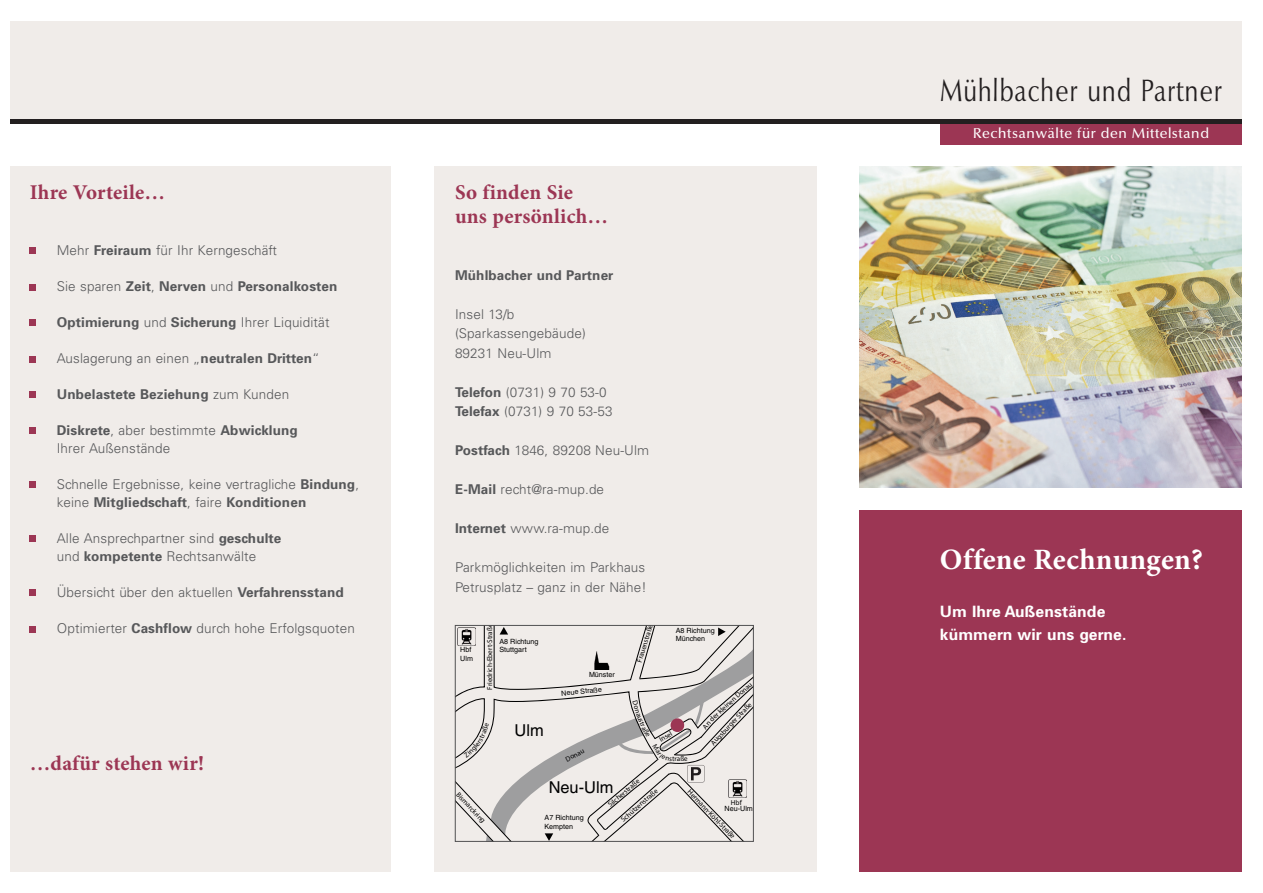
<style>
.page{position:relative;width:1263px;height:893px;background:#fff}
.page>*{position:absolute;margin:0;border:0;box-sizing:border-box;transform-origin:0 0}
.t1{font:30.15px "Optima BQ";letter-spacing:.05em;color:#231f20;scale:.8 1}
.Fließtext{font:700 29.55px "Minion Pro";letter-spacing:.01em;color:#fff}
.Fließtext-2{font:700 21px "Minion Pro";letter-spacing:.01em;color:#9c3654}
.t2{font:16.35px "Helvetica LT";color:#000}
.Fließtext-3{font:700 15.6px "Univers";letter-spacing:.01em;color:#fff}
.t3{font:500 13.95px "Optima BQ";letter-spacing:.05em;color:#fff}
.Fließtext-4{font:300 13.5px/18px "Univers";letter-spacing:.01em;color:#57585a}
.Fließtext-5{font:700 13.5px "Univers";letter-spacing:.01em;color:#57585a}
.t4{font:7.2px "Myriad Pro";letter-spacing:-.005em;color:#000}
.t5{font:7.2px/8.6px "Helvetica LT";color:#000}
.s1{font-weight:700}
.s2{font-weight:300}
</style>
<div class="page">
<div style="left:940px;top:121px;width:302px;height:24px;background:#9c3654"></div>
<div style="left:859px;top:510px;width:383px;height:362px;background:#9c3654"></div>
<div style="left:434px;top:166px;width:382px;height:706px;background:#f0ece9"></div>
<img style="left:859px;top:166px;width:383px;height:322px">
<div style="left:11px;top:21px;width:1231px;height:101px;background:#f0ece9"></div>
<hr style="left:11px;top:119px;width:1231px;height:4px;background:#231f20">
<div style="left:11px;top:166px;width:380px;height:706px;background:#f0ece9"></div>
<svg style="left:30px;top:247px;width:6px;height:6px"></svg>
<svg style="left:30px;top:284px;width:6px;height:6px"></svg>
<div style="left:30px;top:319px;width:6px;height:7px;background:#9c3654"></div>
<svg style="left:30px;top:356px;width:6px;height:6px"></svg>
<svg style="left:30px;top:626px;width:6px;height:6px"></svg>
<svg style="left:30px;top:392px;width:6px;height:6px"></svg>
<div style="left:30px;top:427px;width:6px;height:7px;background:#9c3654"></div>
<div style="left:30px;top:481px;width:6px;height:7px;background:#9c3654"></div>
<svg style="left:30px;top:536px;width:6px;height:6px"></svg>
<svg style="left:30px;top:589px;width:6px;height:6px"></svg>
<svg style="left:455px;top:625px;width:298px;height:216px"></svg>
<p class="Fließtext-2" style="left:30px;top:177px;width:137px">Ihre Vorteile…</p>
<p class="Fließtext-4" style="left:57px;top:241px;width:222px">Mehr <span class="s1">Freiraum</span> für Ihr Kerngeschäft</p>
<p class="Fließtext-5" style="left:57px;top:278px;width:282px"><span class="s2">Sie sparen</span> Zeit<span class="s2">,</span> Nerven <span class="s2">und</span> Personalkosten</p>
<p class="Fließtext-5" style="left:57px;top:314px;width:274px">Optimierung <span class="s2">und</span> Sicherung <span class="s2">Ihrer Liquidität</span></p>
<p class="Fließtext-4" style="left:57px;top:349px;width:264px">Auslagerung an einen „<span class="s1">neutralen Dritten</span>“</p>
<p class="Fließtext-5" style="left:57px;top:386px;width:234px">Unbelastete Beziehung <span class="s2">zum Kunden</span></p>
<p class="Fließtext-4" style="left:57px;top:421px;width:243px"><span class="s1">Diskrete</span>, aber bestimmte <span class="s1">Abwicklung<br></span>Ihrer Außenstände</p>
<p class="Fließtext-4" style="left:57px;top:475px;width:304px">Schnelle Ergebnisse, keine vertragliche <span class="s1">Bindung</span>, keine <span class="s1">Mitgliedschaft</span>, faire <span class="s1">Konditionen</span></p>
<p class="Fließtext-4" style="left:57px;top:529px;width:226px">Alle Ansprechpartner sind <span class="s1">geschulte </span>und <span class="s1">kompetente</span> Rechtsanwälte</p>
<p class="Fließtext-4" style="left:57px;top:583px;width:288px">Übersicht über den aktuellen <span class="s1">Verfahrensstand</span></p>
<p class="Fließtext-4" style="left:57px;top:619px;width:300px">Optimierter <span class="s1">Cashflow</span> durch hohe Erfolgsquoten</p>
<p class="Fließtext-2" style="left:30px;top:749px;width:176px">…dafür stehen wir!</p>
<p class="Fließtext-2" style="left:455px;top:177px;width:120px">So finden Sie</p>
<p class="Fließtext-2" style="left:455px;top:201px;width:155px">uns persönlich…</p>
<p class="Fließtext-5" style="left:455px;top:267px;width:160px">Mühlbacher und Partner</p>
<p class="Fließtext-4" style="left:455px;top:305px;width:61px">Insel 13/b</p>
<p class="Fließtext-4" style="left:455px;top:324px;width:132px">(Sparkassengebäude)</p>
<p class="Fließtext-4" style="left:455px;top:344px;width:98px">89231 Neu-Ulm</p>
<p class="Fließtext-4" style="left:455px;top:383px;width:153px"><span class="s1">Telefon</span> (0731) 9 70 53-0</p>
<p class="Fließtext-4" style="left:455px;top:402px;width:159px"><span class="s1">Telefax</span> (0731) 9 70 53-53</p>
<p class="Fließtext-4" style="left:455px;top:441px;width:196px"><span class="s1">Postfach</span> 1846, 89208 Neu-Ulm</p>
<p class="Fließtext-4" style="left:455px;top:480px;width:151px"><span class="s1">E-Mail</span> recht@ra-mup.de</p>
<p class="Fließtext-4" style="left:455px;top:519px;width:156px"><span class="s1">Internet</span> www.ra-mup.de</p>
<p class="Fließtext-4" style="left:455px;top:558px;width:193px;line-height:19.5px">Parkmöglichkeiten im Parkhaus<br>Petrusplatz – ganz in der Nähe!</p>
<p class="t5" style="left:460px;top:646px;width:14px">Hbf<br>Ulm</p>
<p class="t4" style="left:485px;top:690px;width:67px;rotate:-90deg">Friedrich-Ebert-Straße</p>
<p class="t4" style="left:635px;top:660px;width:41px;rotate:-73deg">Frauenstraße</p>
<p class="t5" style="left:676px;top:626px;width:41px">A8 Richtung</p>
<p class="t5" style="left:499px;top:637px;width:41px">A8 Richtung</p>
<p class="t5" style="left:676px;top:634px;width:31px">München</p>
<p class="t5" style="left:499px;top:645px;width:29px">Stuttgart</p>
<p class="t5" style="left:561px;top:689px;width:42px;rotate:-5deg">Neue Straße</p>
<p class="t5" style="left:589px;top:670px;width:27px">Münster</p>
<p class="t4" style="left:716px;top:709px;width:45px;rotate:-42deg">kleinen Donau</p>
<p class="t4" style="left:709px;top:741px;width:57px;rotate:-46deg">Augsburger Straße</p>
<p class="t2" style="left:515px;top:721px;width:31px">Ulm</p>
<p class="t4" style="left:658px;top:736px;width:15px;rotate:-30deg">Insel</p>
<p class="t5" style="left:571px;top:749px;width:23px;rotate:-12deg">Donau</p>
<p class="t4" style="left:564px;top:756px;width:22px;rotate:-28deg">Donau</p>
<p class="t4" style="left:677px;top:754px;width:5px">a</p>
<p class="t4" style="left:606px;top:802px;width:40px;rotate:-40deg">Silcherstraße</p>
<p class="t2" style="left:549px;top:778px;width:66px">Neu-Ulm</p>
<p class="t5" style="left:545px;top:813px;width:41px">A7 Richtung<br>Kempten</p>
<p class="t4" style="left:461px;top:790px;width:40px;rotate:47deg">Bismarckring</p>
<p class="t4" style="left:619px;top:817px;width:48px;rotate:-41deg">Schützenstraße</p>
<p class="t4" style="left:692px;top:787px;width:67px;rotate:46deg">Hermann-Köhl-Straße</p>
<p class="t4" style="left:731px;top:798px;width:12px">Hbf</p>
<p class="t5" style="left:725px;top:804px;width:30px">Neu-Ulm</p>
<p class="t1" style="left:940px;top:73px;width:353px">Mühlbacher und Partner</p>
<p class="t3" style="left:973px;top:125px;width:238px">Rechtsanwälte für den Mittelstand</p>
<p class="Fließtext" style="left:940px;top:539px;width:265px">Offene Rechnungen?</p>
<p class="Fließtext-3" style="left:940px;top:602px;width:167px">Um Ihre Außenstände</p>
<p class="Fließtext-3" style="left:940px;top:625px;width:188px">kümmern wir uns gerne.</p>
</div>
